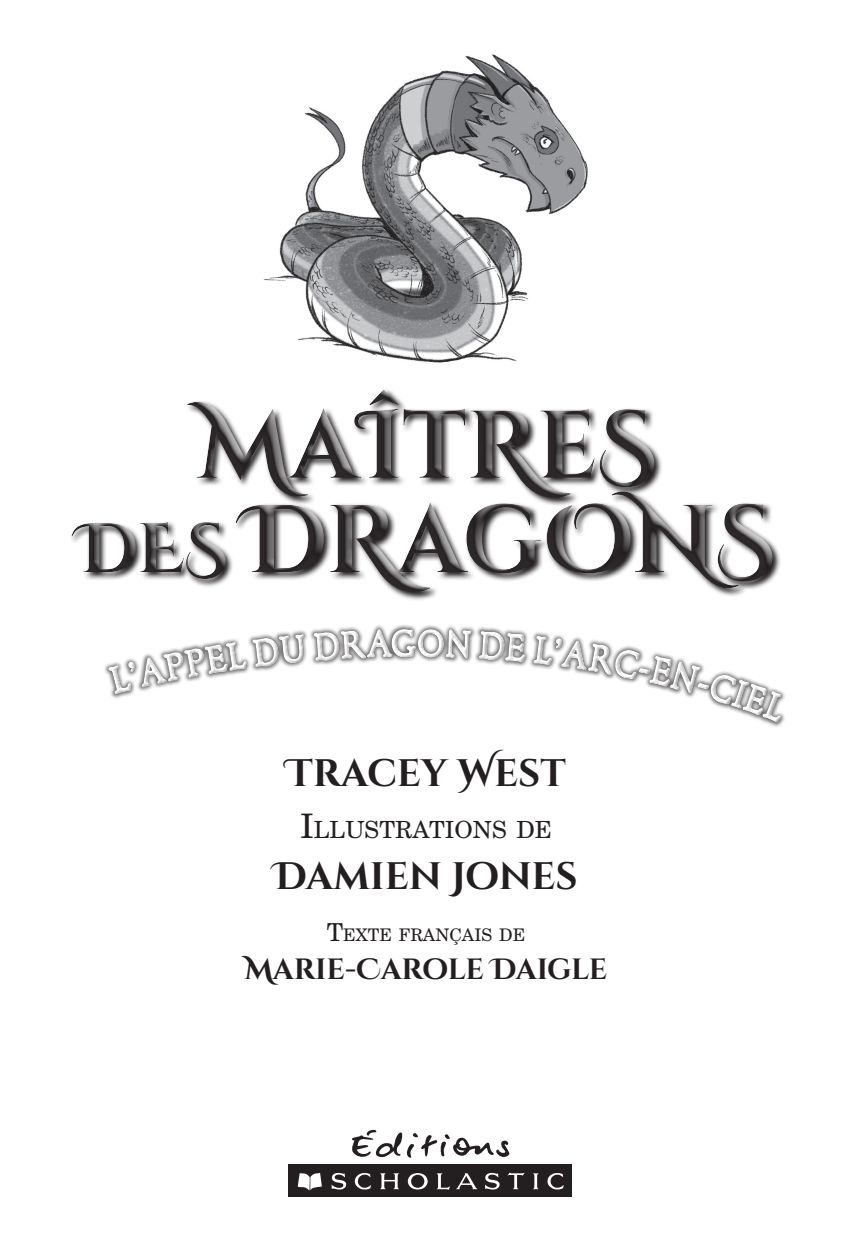
<style>
.page{position:relative;width:852px;height:1236px;background:#fff}
.page>*{position:absolute;margin:0;border:0;box-sizing:border-box;transform-origin:0 0}
.Text{font:700 38.25px "Cinzel Decorative";color:#231f20}
.t1{font:700 29.25px "Cinzel Decorative";letter-spacing:-.005em;color:#231f20}
.Text-2{font:23.62px "New Century Schlbk LT Std";color:#231f20}
.t2{font:17.32px "New Century Schlbk LT Std";color:#231f20}
.s1{font-size:33.75px}
.s2{font-size:24.75px}
</style>
<div class="page">
<img style="left:263px;top:54px;width:325px;height:309px">
<div style="left:61px;top:394px;width:717px;height:208px;background:#231f20;opacity:.32"></div>
<svg style="left:352px;top:1129px;width:158px;height:29px"></svg>
<div style="left:288px;top:1163px;width:284px;height:33px;background:#231f20"></div>
<svg style="left:297px;top:1173px;width:25px;height:17px"></svg>
<svg style="left:331px;top:1172px;width:15px;height:17px"></svg>
<svg style="left:354px;top:1173px;width:17px;height:16px"></svg>
<svg style="left:380px;top:1173px;width:19px;height:16px"></svg>
<svg style="left:485px;top:1173px;width:14px;height:16px"></svg>
<svg style="left:507px;top:1172px;width:17px;height:17px"></svg>
<svg style="left:533px;top:1173px;width:5px;height:16px"></svg>
<svg style="left:547px;top:1173px;width:16px;height:16px"></svg>
<svg style="left:407px;top:1173px;width:20px;height:16px"></svg>
<svg style="left:436px;top:1173px;width:41px;height:16px"></svg>
<svg style="left:107px;top:630px;width:199px;height:65px"></svg>
<svg style="left:312px;top:626px;width:214px;height:40px"></svg>
<svg style="left:532px;top:632px;width:253px;height:90px"></svg>
<p class="Text" style="left:286px;top:749px;width:281px">TRACEY WEST</p>
<p class="Text-2" style="left:300px;top:814px;width:253px"><span class="s1">I</span>LLUSTRATIONS DE</p>
<p class="Text" style="left:274px;top:853px;width:305px">DAMIEN JONES</p>
<p class="t2" style="left:326px;top:924px;width:200px"><span class="s2">T</span>EXTE FRANÇAIS DE</p>
<p class="t1" style="left:244px;top:951px;width:364px">MARIE-CAROLE DAIGLE</p>
</div>
